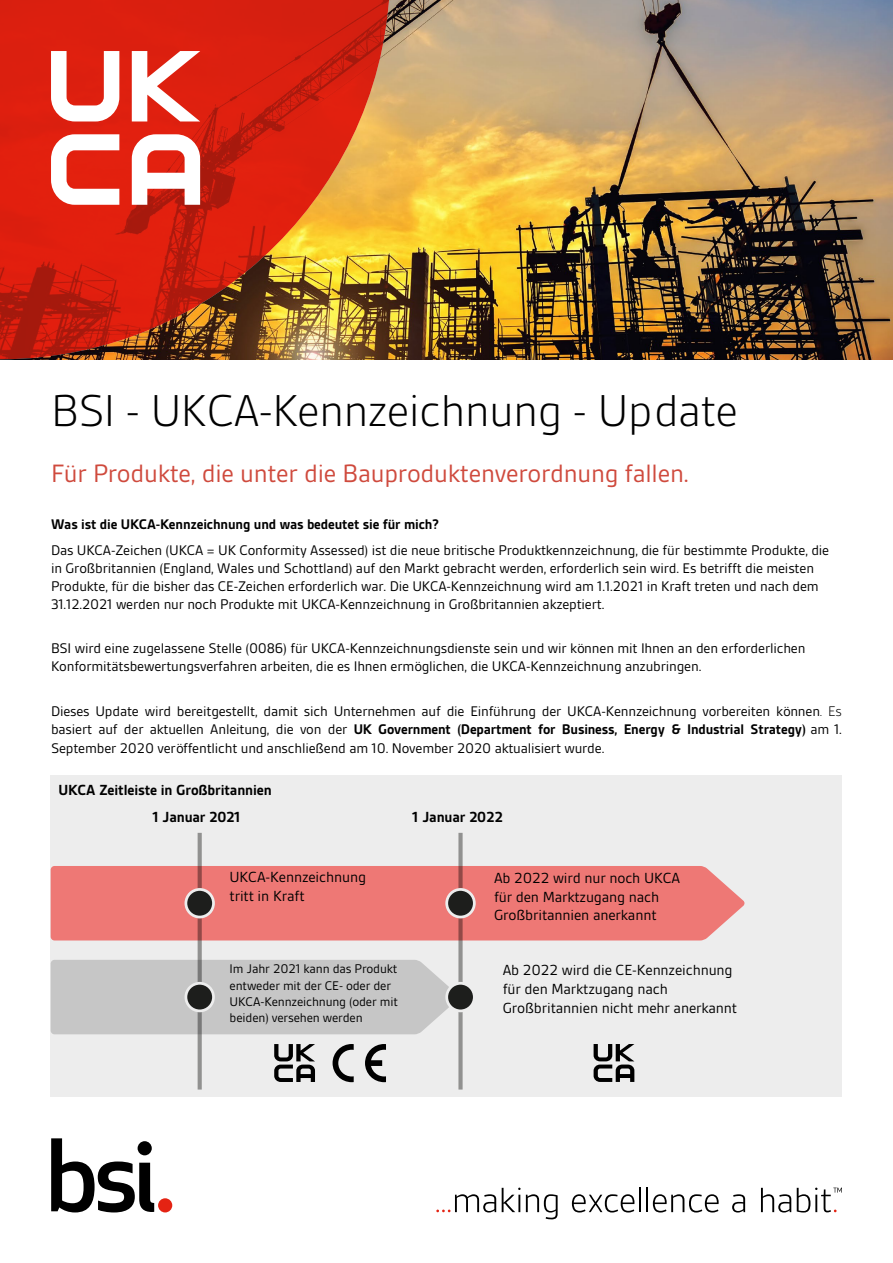
<style>
.page{position:relative;width:893px;height:1263px;background:#fff}
.page>*{position:absolute;margin:0;border:0;box-sizing:border-box;transform-origin:0 0}
.Body{font:300 48px "BSI Gesta";letter-spacing:-.015em;color:#000}
.Body-2{font:27px "BSI Gesta";letter-spacing:-.01em;color:#cf4a3d}
.t1{font:15.75px/18.9px "BSI Gesta";letter-spacing:-.01em;color:#000}
.t2{font:700 15.75px "BSI Gesta";letter-spacing:-.01em;color:#000}
.Body-3{font:15px/18px "BSI Gesta";letter-spacing:-.01em;color:#000}
.t3{font:13.5px/16.2px "BSI Gesta";letter-spacing:-.01em;color:#000}
.s1{font-weight:700}
.s2{font-weight:300}
</style>
<div class="page">
<div style="left:51px;top:775px;width:791px;height:322px;background:#ededed"></div>
<svg style="left:51px;top:1138px;width:103px;height:74px"></svg>
<div style="left:158px;top:1198px;width:14px;height:14px;background:#e42313;border-radius:50%"></div>
<svg style="left:436px;top:1194px;width:60px;height:18px"></svg>
<svg style="left:502px;top:1187px;width:56px;height:32px"></svg>
<svg style="left:572px;top:1194px;width:62px;height:18px"></svg>
<hr style="left:639px;top:1188px;width:2px;height:24px;background:#000">
<hr style="left:646px;top:1188px;width:2px;height:24px;background:#000">
<svg style="left:653px;top:1194px;width:66px;height:18px"></svg>
<svg style="left:732px;top:1194px;width:13px;height:18px"></svg>
<svg style="left:761px;top:1188px;width:30px;height:24px"></svg>
<svg style="left:797px;top:1187px;width:45px;height:25px"></svg>
<div style="left:51px;top:866px;width:694px;height:74px;background:#ee7875"></div>
<svg style="left:458px;top:833px;width:5px;height:256px"></svg>
<svg style="left:198px;top:833px;width:4px;height:256px"></svg>
<svg style="left:365px;top:1044px;width:21px;height:38px"></svg>
<svg style="left:333px;top:1044px;width:21px;height:38px"></svg>
<svg style="left:274px;top:1044px;width:41px;height:38px"></svg>
<svg style="left:594px;top:1044px;width:40px;height:38px"></svg>
<svg style="left:184px;top:888px;width:31px;height:30px"></svg>
<svg style="left:445px;top:888px;width:31px;height:30px"></svg>
<svg style="left:51px;top:960px;width:422px;height:74px;background:#c2c2c2"></svg>
<img style="left:390px;top:0;width:503px;height:359px">
<svg style="left:0;top:0;width:390px;height:359px;background:#cc3b18"></svg>
<svg style="left:51px;top:51px;width:68px;height:70px"></svg>
<svg style="left:132px;top:51px;width:68px;height:70px"></svg>
<svg style="left:51px;top:134px;width:68px;height:71px"></svg>
<svg style="left:132px;top:134px;width:68px;height:71px"></svg>
<p class="Body" style="left:51px;top:386px;width:689px">BSI - UKCA-Kennzeichnung - Update</p>
<p class="Body-2" style="left:51px;top:460px;width:639px">Für Produkte, die unter die Bauproduktenverordnung fallen.</p>
<p class="Body-3" style="left:51px;top:511px;width:780px;line-height:25.8px"><span class="s1">Was ist die UKCA-Kennzeichnung und was bedeutet sie für mich?<br></span>Das UKCA-Zeichen (UKCA = UK Conformity Assessed) ist die neue britische Produktkennzeichnung, die für bestimmte Produkte, die</p>
<p class="Body-3" style="left:51px;top:559px;width:769px">in Großbritannien (England, Wales und Schottland) auf den Markt gebracht werden, erforderlich sein wird. Es betrifft die meisten<br>Produkte, für die bisher das CE-Zeichen erforderlich war. Die UKCA-Kennzeichnung wird am 1.1.2021 in Kraft treten und nach dem<br>31.12.2021 werden nur noch Produkte mit UKCA-Kennzeichnung in Großbritannien akzeptiert.</p>
<p class="Body-3" style="left:51px;top:640px;width:756px">BSI wird eine zugelassene Stelle (0086) für UKCA-Kennzeichnungsdienste sein und wir können mit Ihnen an den erforderlichen<br>Konformitätsbewertungsverfahren arbeiten, die es Ihnen ermöglichen, die UKCA-Kennzeichnung anzubringen.</p>
<p class="Body-3" style="left:51px;top:701px;width:792px;line-height:18.6px;text-align:justify">Dieses Update wird bereitgestellt, damit sich Unternehmen auf die Einführung der UKCA-Kennzeichnung vorbereiten können<span class="s2">. Es </span>basiert auf der aktuellen Anleitung, die von der <span class="s1">UK Government (Department for Business, Energy &amp; Industrial Strategy)</span> am 1.<br>September 2020 veröffentlicht und anschließend am 10. November 2020 aktualisiert wurde.</p>
<p class="t2" style="left:58px;top:782px;width:215px">UKCA Zeitleiste in Großbritannien</p>
<p class="t2" style="left:153px;top:809px;width:89px">1 Januar 2021</p>
<p class="t2" style="left:413px;top:809px;width:92px">1 Januar 2022</p>
<p class="t1" style="left:230px;top:868px;width:138px">UKCA-Kennzeichnung tritt in Kraft</p>
<p class="t3" style="left:230px;top:961px;width:170px">Im Jahr 2021 kann das Produkt entweder mit der CE- oder der<br>UKCA-Kennzeichnung (oder mit beiden) versehen werden</p>
<p class="t1" style="left:494px;top:868px;width:188px">Ab 2022 wird nur noch UKCA für den Marktzugang nach<br>Großbritannien anerkannt</p>
<p class="t1" style="left:503px;top:961px;width:236px">Ab 2022 wird die CE-Kennzeichnung für den Marktzugang nach<br>Großbritannien nicht mehr anerkannt</p>
</div>
